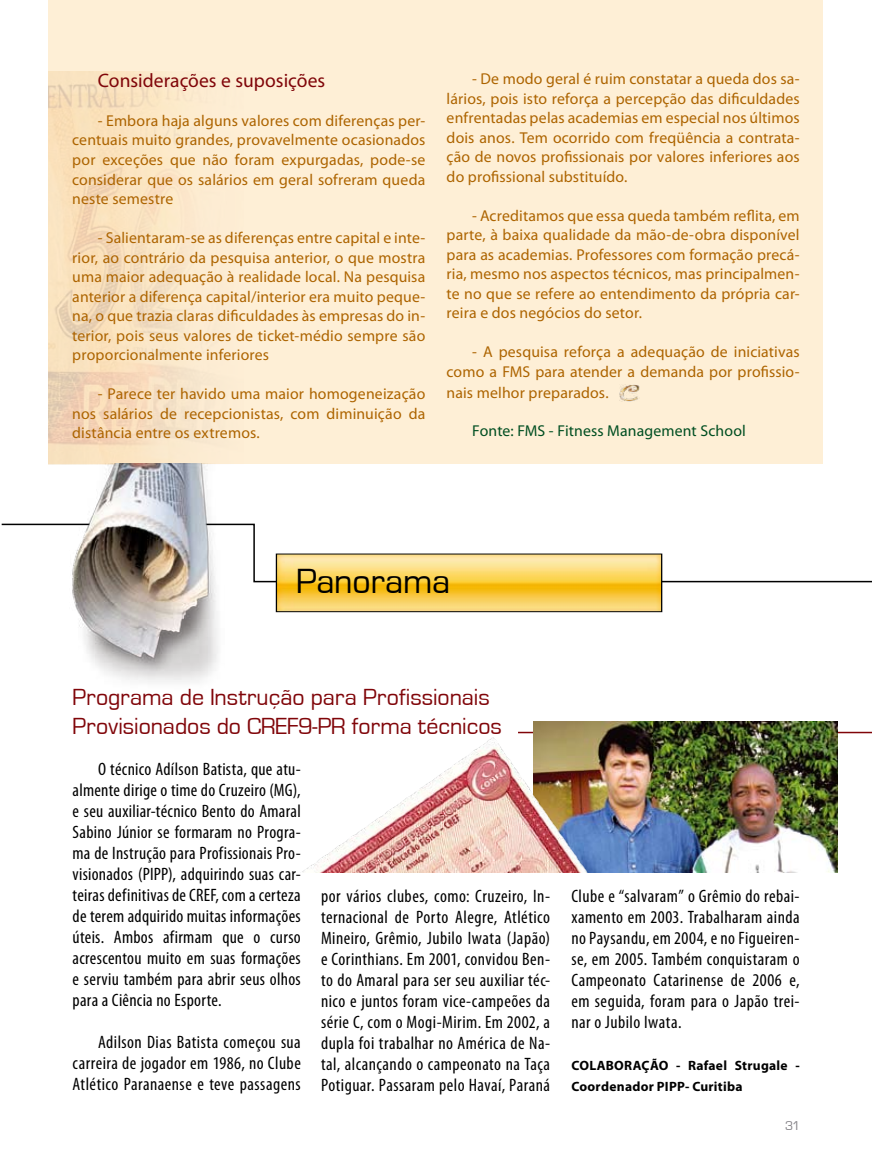
<style>
.page{position:relative;width:872px;height:1170px;background:#fff}
.page>*{position:absolute;margin:0;border:0;box-sizing:border-box;transform-origin:0 0}
.t1{font:36px "Eurostile";letter-spacing:-.01em;color:#000}
.t2{font:24px/28.8px "Eurostile";letter-spacing:-.005em;color:#800509}
.t3{font:19.5px "Myriad Pro";color:#800509}
.t4{font:condensed 18px/21px "Myriad Pro";letter-spacing:.025em;color:#000;text-align:justify}
.t5{font:15.75px/19.5px "Myriad Pro";letter-spacing:.01em;color:#ad6400;text-align:justify}
.t6{font:15.75px "Myriad Pro";letter-spacing:.01em;color:#004e21}
.t7{font:700 13.5px/21px "Myriad Pro";letter-spacing:.02em;color:#000}
.t8{font:13.05px "Eurostile";color:#817f84}
</style>
<div class="page">
<div style="left:48px;top:0;width:774px;height:463px;background:#feefd6"></div>
<img style="left:48px;top:72px;width:151px;height:391px">
<hr style="left:518px;top:731px;width:354px;height:2px;background:#800509">
<svg style="left:1px;top:523px;width:871px;height:60px"></svg>
<img style="left:278px;top:555px;width:382px;height:55px">
<div style="left:276px;top:553px;width:386px;height:59px;border:1px solid #000"></div>
<img style="left:17px;top:463px;width:244px;height:219px">
<img style="left:534px;top:721px;width:304px;height:151px">
<img style="left:302px;top:733px;width:321px;height:139px">
<img style="left:620px;top:385px;width:19px;height:16px">
<p class="t3" style="left:98px;top:68px;width:229px">Considerações e suposições</p>
<p class="t5" style="left:72px;top:111px;width:354px;text-indent:26px">- Embora haja alguns valores com diferenças per&shy;centuais muito grandes, provavelmente ocasionados por exceções que não foram expurgadas, pode-se considerar que os salários em geral sofreram queda neste semestre</p>
<p class="t5" style="left:72px;top:228px;width:354px;text-indent:26px">- Salientaram-se as diferenças entre capital e inte&shy;rior, ao contrário da pesquisa anterior, o que mostra uma maior adequação à realidade local. Na pesquisa anterior a diferença capital/interior era muito peque&shy;na, o que trazia claras dificuldades às empresas do in&shy;terior, pois seus valores de ticket-médio sempre são proporcionalmente inferiores</p>
<p class="t5" style="left:72px;top:384px;width:354px;text-indent:26px">- Parece ter havido uma maior homogeneização nos salários de recepcionistas, com diminuição da distância entre os extremos.</p>
<p class="t5" style="left:446px;top:69px;width:354px;text-indent:26px">- De modo geral é ruim constatar a queda dos sa&shy;lários, pois isto reforça a percepção das dificuldades enfrentadas pelas academias em especial nos últimos dois anos. Tem ocorrido com freqüência a contrata&shy;ção de novos profissionais por valores inferiores aos do profissional substituído.</p>
<p class="t5" style="left:446px;top:205px;width:354px;text-indent:26px">- Acreditamos que essa queda também reflita, em parte, à baixa qualidade da mão-de-obra disponível para as academias. Professores com formação precá&shy;ria, mesmo nos aspectos técnicos, mas principalmen&shy;te no que se refere ao entendimento da própria car&shy;reira e dos negócios do setor.</p>
<p class="t5" style="left:446px;top:342px;width:354px;text-align:right">- A pesquisa reforça a adequação de iniciativas como a FMS para atender a demanda por profissio-</p>
<p class="t5" style="left:446px;top:382px;width:164px">nais melhor preparados.</p>
<p class="t6" style="left:472px;top:421px;width:275px">Fonte: FMS - Fitness Management School</p>
<h1 class="t1" style="left:296px;top:562px;width:156px">Panorama</h1>
<h2 class="t2" style="left:72px;top:683px;width:431px">Programa de Instrução para Profissionais<br>Provisionados do CREF9-PR forma técnicos</h2>
<p class="t4" style="left:73px;top:758px;width:230px;text-indent:26px">O técnico Adílson Batista, que atu&shy;almente dirige o time do Cruzeiro (MG), e seu auxiliar-técnico Bento do Amaral Sabino Júnior se formaram no Progra&shy;ma de Instrução para Profissionais Pro&shy;visionados (PIPP), adquirindo suas car&shy;teiras definitivas de CREF, com a certeza de terem adquirido muitas informações úteis. Ambos afirmam que o curso acrescentou muito em suas formações e serviu também para abrir seus olhos para a Ciência no Esporte.</p>
<p class="t4" style="left:73px;top:1031px;width:230px;text-indent:26px">Adilson Dias Batista começou sua carreira de jogador em 1986, no Clube Atlético Paranaense e teve passagens</p>
<p class="t4" style="left:321px;top:885px;width:230px">por vários clubes, como: Cruzeiro, In&shy;ternacional de Porto Alegre, Atlético Mineiro, Grêmio, Jubilo Iwata (Japão) e Corinthians. Em 2001, convidou Ben&shy;to do Amaral para ser seu auxiliar téc&shy;nico e juntos foram vice-campeões da série C, com o Mogi-Mirim. Em 2002, a dupla foi trabalhar no América de Na&shy;tal, alcançando o campeonato na Taça Potiguar. Passaram pelo Havaí, Paraná</p>
<p class="t4" style="left:571px;top:885px;width:230px">Clube e “salvaram” o Grêmio do rebai&shy;xamento em 2003. Trabalharam ainda no Paysandu, em 2004, e no Figueiren&shy;se, em 2005. Também conquistaram o Campeonato Catarinense de 2006 e, em seguida, foram para o Japão trei&shy;nar o Jubilo Iwata.</p>
<p class="t7" style="left:571px;top:1054px;width:230px">COLABORAÇÃO - Rafael Strugale -<br>Coordenador PIPP- Curitiba</p>
<p class="t8" style="left:785px;top:1118px;width:16px">31</p>
</div>
